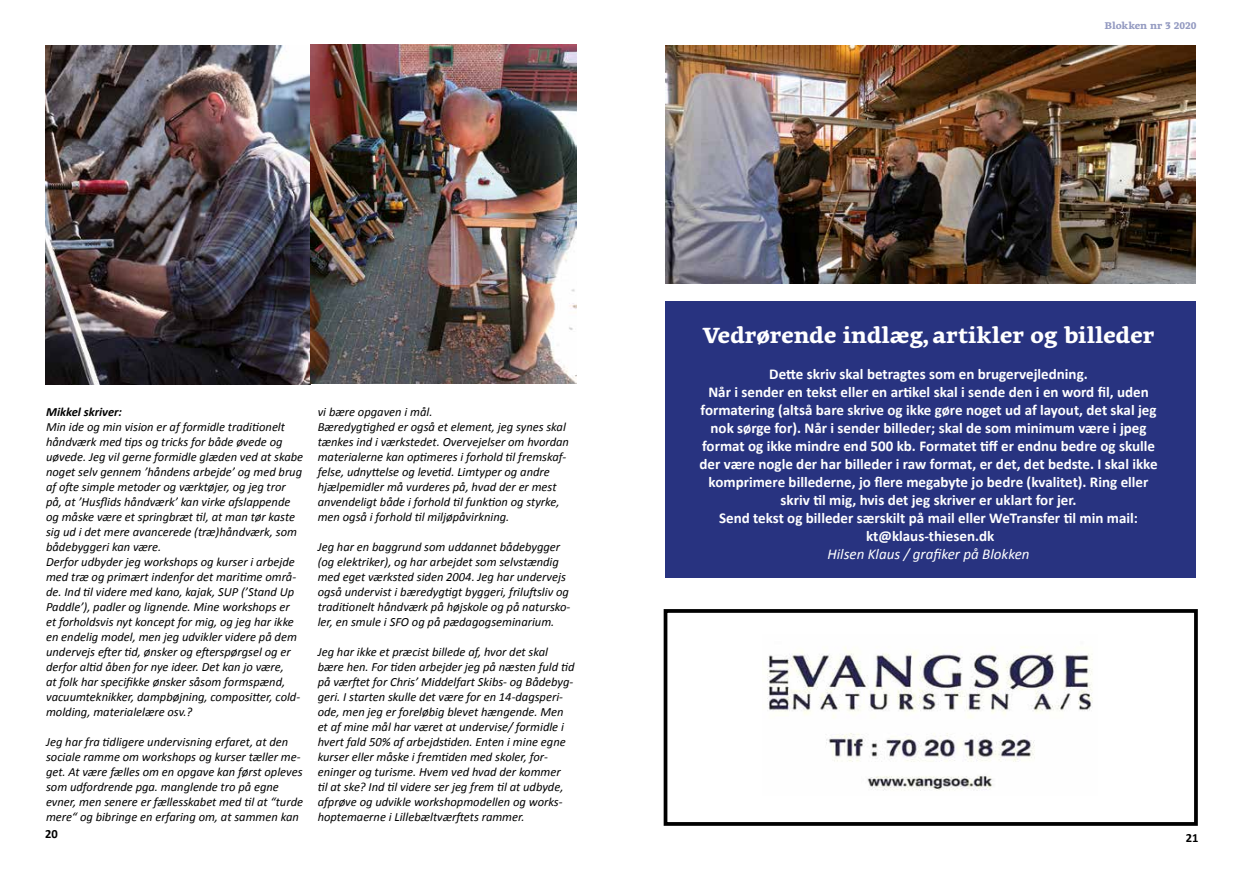
<style>
.page{position:relative;width:1241px;height:869px;background:#fff}
.page>*{position:absolute;margin:0;border:0;box-sizing:border-box;transform-origin:0 0}
.t1{font:800 22.5px "Geneo Std";color:#fff}
.t2{font:700 15px/18px "Calibri";color:#fff;text-align:center}
.t3{font:italic 15px "Calibri";color:#fff}
.t4{font:italic 12.5px/15px "Calibri";color:#000}
.t5{font:italic 700 12.5px "Calibri";color:#000}
.t6{font:700 12.5px "Calibri";color:#000}
.t7{font:800 10px "Geneo Std";color:#283583}
</style>
<div class="page">
<div style="left:665px;top:301px;width:530px;height:277px;background:#283380"></div>
<div style="left:663px;top:608px;width:534px;height:217px;border:4px solid #000"></div>
<img style="left:767px;top:647px;width:326px;height:144px">
<img style="left:45px;top:45px;width:531px;height:339px">
<img style="left:665px;top:45px;width:530px;height:238px">
<p class="t5" style="left:46px;top:403px;width:77px">Mikkel skriver:</p>
<p class="t4" style="left:46px;top:418px;width:258px">Min ide og min vision er af formidle traditionelt håndværk med tips og tricks for både øvede og uøvede. Jeg vil gerne formidle glæden ved at skabe noget selv gennem ’håndens arbejde’ og med brug af ofte simple metoder og værktøjer, og jeg tror på, at ’Husflids håndværk’ kan virke afslappende og måske være et springbræt til, at man tør kaste sig ud i det mere avancerede (træ)håndværk, som bådebyggeri kan være.<br>Derfor udbyder jeg workshops og kurser i arbejde med træ og primært indenfor det maritime områ&shy;de. Ind til videre med kano, kajak, SUP (’Stand Up Paddle’), padler og lignende. Mine workshops er<br>et forholdsvis nyt koncept for mig, og jeg har ikke en endelig model, men jeg udvikler videre på dem undervejs efter tid, ønsker og efterspørgsel og er derfor altid åben for nye ideer. Det kan jo være,<br>at folk har specifikke ønsker såsom formspænd, vacuumteknikker, dampbøjning, compositter, cold&shy;molding, materialelære osv.?</p>
<p class="t4" style="left:46px;top:733px;width:258px">Jeg har fra tidligere undervisning erfaret, at den sociale ramme om workshops og kurser tæller me&shy;get. At være fælles om en opgave kan først opleves som udfordrende pga. manglende tro på egne evner, men senere er fællesskabet med til at “turde mere“ og bibringe en erfaring om, at sammen kan</p>
<p class="t6" style="left:45px;top:825px;width:14px">20</p>
<p class="t4" style="left:318px;top:403px;width:253px">vi bære opgaven i mål.<br>Bæredygtighed er også et element, jeg synes skal tænkes ind i værkstedet. Overvejelser om hvordan materialerne kan optimeres i forhold til fremskaf&shy;felse, udnyttelse og levetid. Limtyper og andre hjælpemidler må vurderes på, hvad der er mest anvendeligt både i forhold til funktion og styrke, men også i forhold til miljøpåvirkning.</p>
<p class="t4" style="left:318px;top:538px;width:254px">Jeg har en baggrund som uddannet bådebygger (og elektriker), og har arbejdet som selvstændig med eget værksted siden 2004. Jeg har undervejs også undervist i bæredygtigt byggeri, friluftsliv og traditionelt håndværk på højskole og på natursko&shy;ler, en smule i SFO og på pædagogseminarium.</p>
<p class="t4" style="left:318px;top:643px;width:258px">Jeg har ikke et præcist billede af, hvor det skal bære hen. For tiden arbejder jeg på næsten fuld tid på værftet for Chris’ Middelfart Skibs- og Bådebyg&shy;geri. I starten skulle det være for en 14-dagsperi&shy;ode, men jeg er foreløbig blevet hængende. Men et af mine mål har været at undervise/ formidle i hvert fald 50% af arbejdstiden. Enten i mine egne kurser eller måske i fremtiden med skoler, for&shy;eninger og turisme. Hvem ved hvad der kommer<br>til at ske? Ind til videre ser jeg frem til at udbyde, afprøve og udvikle workshopmodellen og works&shy;hoptemaerne i Lillebæltværftets rammer.</p>
<p class="t7" style="left:1104px;top:19px;width:94px">Blokken nr 3 2020</p>
<h1 class="t1" style="left:702px;top:321px;width:453px">Vedrørende indlæg, artikler og billeder</h1>
<p class="t2" style="left:699px;top:364px;width:459px">Dette skriv skal betragtes som en brugervejledning.<br>Når i sender en tekst eller en artikel skal i sende den i en word fil, uden formatering (altså bare skrive og ikke gøre noget ud af layout, det skal jeg nok sørge for). Når i sender billeder; skal de som minimum være i jpeg format og ikke mindre end 500 kb. Formatet tiff er endnu bedre og skulle der være nogle der har billeder i raw format, er det, det bedste. I skal ikke komprimere billederne, jo flere megabyte jo bedre (kvalitet). Ring eller skriv til mig, hvis det jeg skriver er uklart for jer.<br>Send tekst og billeder særskilt på mail eller WeTransfer til min mail: kt@klaus-thiesen.dk</p>
<p class="t3" style="left:827px;top:544px;width:204px">Hilsen Klaus / grafiker på Blokken</p>
<p class="t6" style="left:1185px;top:830px;width:14px">21</p>
</div>
